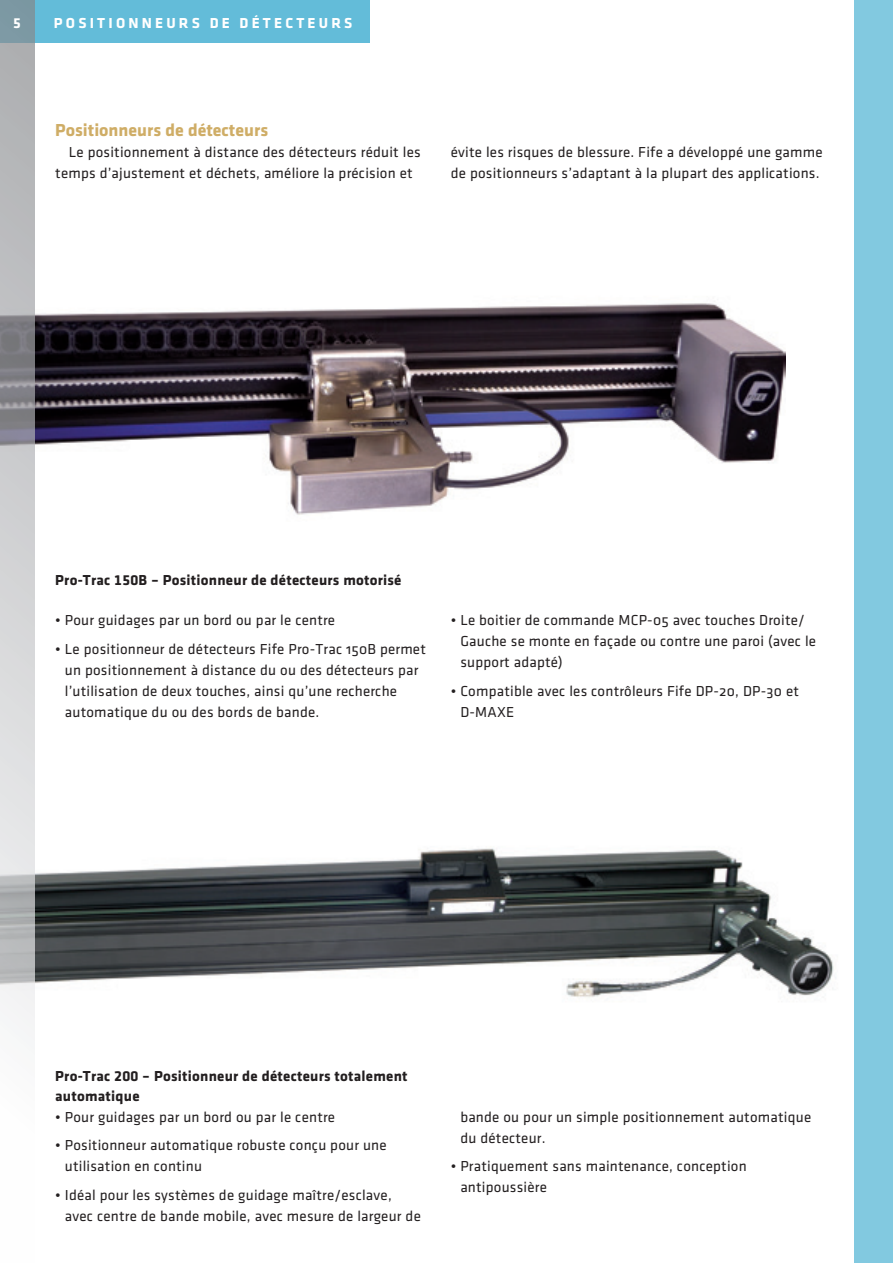
<style>
.page{position:relative;width:893px;height:1263px;background:#fff}
.page>*{position:absolute;margin:0;border:0;box-sizing:border-box;transform-origin:0 0}
.t1{font:700 18px "Klavika";color:#cfad66}
.t2{font:15px/21px "Klavika Regular OSF";letter-spacing:.015em;color:#231f20}
.t3{font:700 15px/19.5px "Klavika";letter-spacing:.015em;color:#231f20}
.t4{font:700 15px "Klavika";letter-spacing:.215em;color:#fff}
</style>
<div class="page">
<img style="left:34px;top:834px;width:802px;height:198px">
<img style="left:34px;top:285px;width:752px;height:237px">
<div style="left:855px;top:0;width:38px;height:1263px;background:#82c9e0"></div>
<div style="left:0;top:0;width:370px;height:43px;background:#63bcd9"></div>
<svg style="left:0;top:0;width:34px;height:1031px;background:#bebfc2"></svg>
<p class="t4" style="left:13px;top:14px;width:9px">5</p>
<p class="t4" style="left:54px;top:14px;width:300px">POSITIONNEURS DE DÉTECTEURS</p>
<p class="t1" style="left:55px;top:120px;width:214px">Positionneurs de détecteurs</p>
<p class="t2" style="left:55px;top:142px;width:367px;text-indent:14px">Le positionnement à distance des détecteurs réduit les temps d’ajustement et déchets, améliore la précision et</p>
<p class="t2" style="left:451px;top:142px;width:373px">évite les risques de blessure. Fife a développé une gamme de positionneurs s’adaptant à la plupart des applications.</p>
<p class="t3" style="left:55px;top:570px;width:348px">Pro-Trac 150B – Positionneur de détecteurs motorisé</p>
<p class="t2" style="left:55px;top:610px;width:281px">• Pour guidages par un bord ou par le centre</p>
<p class="t2" style="left:65px;top:638px;width:363px;text-indent:-10px">• Le positionneur de détecteurs Fife Pro-Trac 150B permet un positionnement à distance du ou des détecteurs par l’utilisation de deux touches, ainsi qu’une recherche automatique du ou des bords de bande.</p>
<p class="t2" style="left:460px;top:610px;width:357px;text-indent:-10px">• Le boitier de commande MCP-05 avec touches Droite/<br>Gauche se monte en façade ou contre une paroi (avec le support adapté)</p>
<p class="t2" style="left:460px;top:680px;width:340px;text-indent:-10px">• Compatible avec les contrôleurs Fife DP-20, DP-30 et<br>D-MAXE</p>
<p class="t3" style="left:55px;top:1066px;width:354px">Pro-Trac 200 – Positionneur de détecteurs totalement automatique</p>
<p class="t2" style="left:55px;top:1106px;width:281px">• Pour guidages par un bord ou par le centre</p>
<p class="t2" style="left:65px;top:1135px;width:323px;text-indent:-10px">• Positionneur automatique robuste conçu pour une utilisation en continu</p>
<p class="t2" style="left:65px;top:1184px;width:357px;text-indent:-10px">• Idéal pour les systèmes de guidage maître/esclave, avec centre de bande mobile, avec mesure de largeur de</p>
<p class="t2" style="left:460px;top:1106px;width:352px">bande ou pour un simple positionnement automatique du détecteur.</p>
<p class="t2" style="left:460px;top:1156px;width:288px;text-indent:-10px">• Pratiquement sans maintenance, conception antipoussière</p>
</div>
